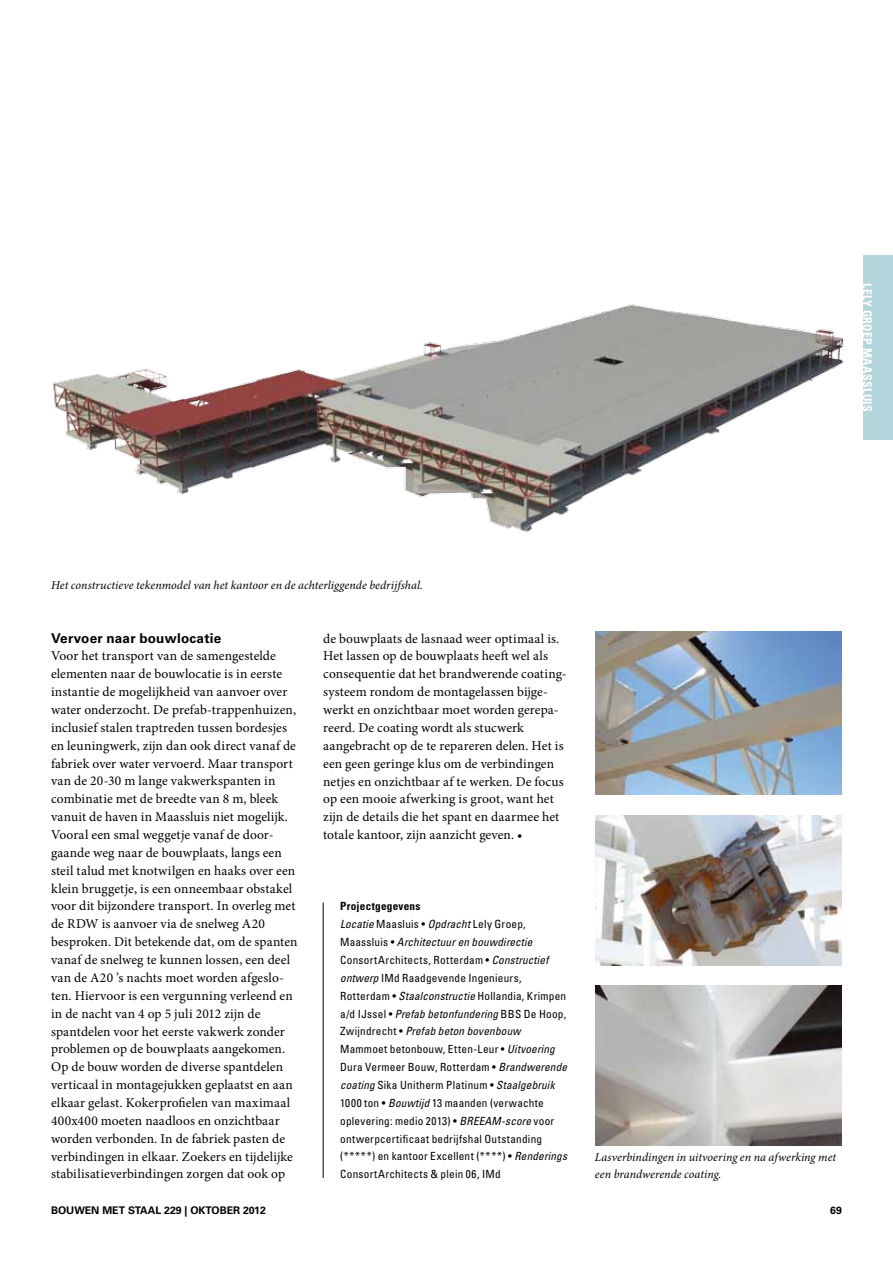
<style>
.page{position:relative;width:893px;height:1263px;background:#fff}
.page>*{position:absolute;margin:0;border:0;box-sizing:border-box;transform-origin:0 0}
.t1{font:13.5px/17.9px "Minion Pro";letter-spacing:.005em;color:#000}
.t2{font:700 13.5px "Univers LT Std";letter-spacing:.015em;color:#000}
.t3{font:italic 12px/17.9px "Minion Pro";letter-spacing:.005em;color:#000}
.t4{font:700 condensed 12px "Univers LT Std";color:#fff}
.t5{font:condensed 11.25px/17.9px "Univers LT Std";letter-spacing:.02em;color:#000}
.t6{font:700 10.5px "Univers LT Std";color:#000}
.s1{font-weight:700}
.s2{font-style:italic}
</style>
<div class="page">
<img style="left:53px;top:304px;width:792px;height:228px">
<hr style="left:323px;top:902px;width:1px;height:276px;background:#000">
<div style="left:863px;top:255px;width:30px;height:185px;background:#b2d6db"></div>
<img style="left:595px;top:985px;width:247px;height:160px">
<img style="left:595px;top:631px;width:247px;height:163px">
<img style="left:595px;top:815px;width:247px;height:150px">
<p class="t4" style="left:875px;top:283px;width:129px;rotate:90deg">Lely Groep Maassluis</p>
<p class="t3" style="left:51px;top:576px;width:374px">Het constructieve tekenmodel van het kantoor en de achterliggende bedrijfshal.</p>
<p class="t2" style="left:51px;top:630px;width:172px">Vervoer naar bouwlocatie</p>
<p class="t1" style="left:51px;top:647px;width:248px">Voor het transport van de samengestelde elementen naar de bouwlocatie is in eerste instantie de mogelijkheid van aanvoer over water onderzocht. De prefab-trappenhuizen, inclusief stalen traptreden tussen bordesjes en leuningwerk, zijn dan ook direct vanaf de fabriek over water vervoerd. Maar transport van de 20-30 m lange vakwerkspanten in combinatie met de breedte van 8 m, bleek vanuit de haven in Maassluis niet mogelijk.<br>Vooral een smal weggetje vanaf de door&shy;gaande weg naar de bouwplaats, langs een steil talud met knotwilgen en haaks over een klein bruggetje, is een onneembaar obstakel voor dit bijzondere transport. In overleg met de RDW is aanvoer via de snelweg A20 besproken. Dit betekende dat, om de spanten vanaf de snelweg te kunnen lossen, een deel van de A20 ’s nachts moet worden afgeslo&shy;ten. Hiervoor is een vergunning verleend en in de nacht van 4 op 5 juli 2012 zijn de spantdelen voor het eerste vakwerk zonder problemen op de bouwplaats aangekomen.<br>Op de bouw worden de diverse spantdelen verticaal in montagejukken geplaatst en aan elkaar gelast. Kokerprofielen van maximaal 400x400 moeten naadloos en onzichtbaar worden verbonden. In de fabriek pasten de verbindingen in elkaar. Zoekers en tijdelijke stabilisatieverbindingen zorgen dat ook op</p>
<p class="t1" style="left:323px;top:629px;width:245px">de bouwplaats de lasnaad weer optimaal is.<br>Het lassen op de bouwplaats heeft wel als consequentie dat het brandwerende coating&shy;systeem rondom de montagelassen bijge&shy;werkt en onzichtbaar moet worden gerepa&shy;reerd. De coating wordt als stucwerk aangebracht op de te repareren delen. Het is een geen geringe klus om de verbindingen netjes en onzichtbaar af te werken. De focus op een mooie afwerking is groot, want het zijn de details die het spant en daarmee het totale kantoor, zijn aanzicht geven. •</p>
<p class="t5" style="left:340px;top:897px;width:228px"><span class="s1">Projectgegevens<br></span><span class="s2">Locatie</span> Maasluis • <span class="s2">Opdracht</span> Lely Groep, Maassluis • <span class="s2">Architectuur en bouwdirectie </span>ConsortArchitects, Rotterdam • <span class="s2">Constructief ontwerp</span> IMd Raadgevende Ingenieurs, Rotterdam • <span class="s2">Staalconstructie</span> Hollandia, Krimpen a/d IJssel • <span class="s2">Prefab betonfundering</span> BBS De Hoop, Zwijndrecht • <span class="s2">Prefab beton bovenbouw </span>Mammoet betonbouw, Etten-Leur • <span class="s2">Uitvoering </span>Dura Vermeer Bouw, Rotterdam • <span class="s2">Brandwerende coating</span> Sika Unitherm Platinum • <span class="s2">Staalgebruik </span>1000 ton • <span class="s2">Bouwtijd</span> 13 maanden (verwachte oplevering: medio 2013) • <span class="s2">BREEAM-score</span> voor ontwerpcertificaat bedrijfshal Outstanding (*****) en kantoor Excellent (****) • <span class="s2">Renderings </span>ConsortArchitects &amp; plein 06, IMd</p>
<p class="t3" style="left:595px;top:1148px;width:243px">Lasverbindingen in uitvoering en na afwerking met een brandwerende coating.</p>
<p class="t6" style="left:51px;top:1204px;width:163px">BOUWEN MET STAAL 229 | o ktobe</p>
<p class="t6" style="left:233px;top:1204px;width:34px">r 2012</p>
<p class="t6" style="left:830px;top:1204px;width:13px">69</p>
</div>
